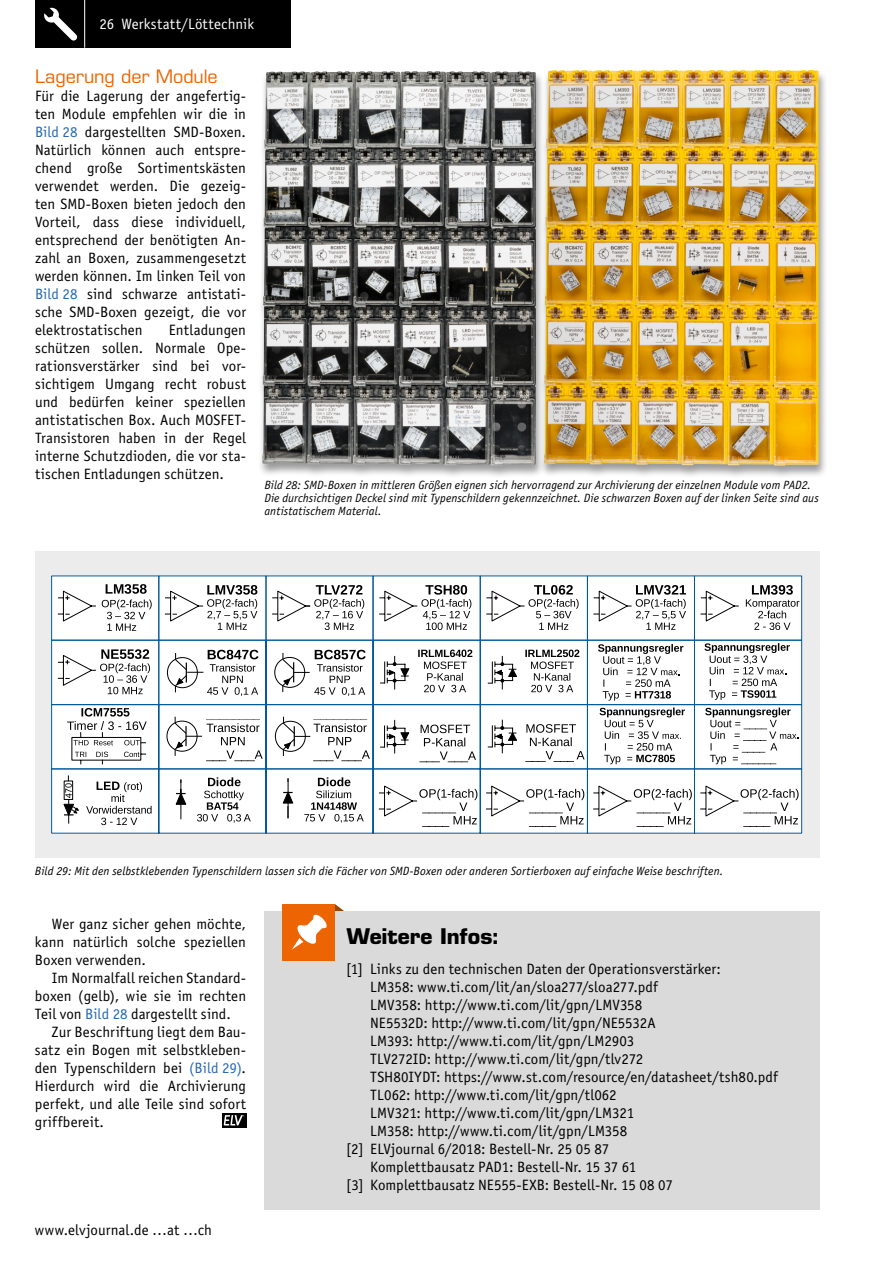
<style>
.page{position:relative;width:895px;height:1264px;background:#fff}
.page>*{position:absolute;margin:0;border:0;box-sizing:border-box;transform-origin:0 0}
.t1{font:700 21px "Eurostile LT Std";color:#000}
.Subhead_5{font:18px "Eurostile LT Std";letter-spacing:-.005em;color:#ec6502}
.Fließtext_Neuer_Absa{font:15px/18px "Officina Sans Book ITC";letter-spacing:.005em;color:#000;text-align:justify}
.Fließtext_Neue_Zeile{font:15px/18px "Officina Sans Book ITC";letter-spacing:.005em;color:#000;text-align:justify}
.t2{font:15px "Officina Sans Book ITC";letter-spacing:.01em;color:#fff}
.Bildunterschrift{font:italic 12px/12.8px "Officina Sans Book ITC";letter-spacing:.005em;color:#000}
.s1{color:#2769b2}
</style>
<div class="page">
<div style="left:35px;top:1px;width:255px;height:47px;background:#000"></div>
<hr style="left:84px;top:1px;width:1px;height:47px;background:#fff">
<svg style="left:44px;top:7px;width:33px;height:34px"></svg>
<div style="left:35px;top:551px;width:784px;height:306px;background:#ececed"></div>
<div style="left:264px;top:911px;width:555px;height:298px;background:#dadada"></div>
<svg style="left:335px;top:904px;width:9px;height:7px"></svg>
<div style="left:282px;top:903px;width:53px;height:57px;background:#ec6502"></div>
<svg style="left:292px;top:914px;width:35px;height:35px"></svg>
<div style="left:258px;top:71px;width:287px;height:408px;background:#000;opacity:.4"></div>
<img style="left:262px;top:71px;width:166px;height:393px">
<div style="left:539px;top:69px;width:289px;height:410px;background:#000;opacity:.4"></div>
<img style="left:544px;top:70px;width:174px;height:394px">
<svg style="left:222px;top:1113px;width:24px;height:14px"></svg>
<svg style="left:224px;top:1115px;width:20px;height:10px"></svg>
<svg style="left:51px;top:768px;width:751px;height:65px;background:#e4e8eb"></svg>
<svg style="left:304px;top:795px;width:60px;height:27px;background:#cfcfcf"></svg>
<svg style="left:378px;top:784px;width:420px;height:42px;background:#e7e8e9"></svg>
<svg style="left:51px;top:575px;width:751px;height:190px;background:#dbe0e4"></svg>
<svg style="left:57px;top:590px;width:682px;height:205px;background:#e1e4e6"></svg>
<p class="t2" style="left:100px;top:14px;width:156px">26 Werkstatt/Löttechnik</p>
<p class="Subhead_5" style="left:35px;top:65px;width:184px">Lagerung der Module</p>
<p class="Fließtext_Neuer_Absa" style="left:35px;top:86px;width:213px">Für die Lagerung der angefertig&shy;ten Module empfehlen wir die in <span class="s1">Bild 28</span> dargestellten SMD-Boxen.<br>Natürlich können auch entspre&shy;chend große Sortimentskästen verwendet werden. Die gezeig&shy;ten SMD-Boxen bieten jedoch den Vorteil, dass diese individuell, entsprechend der benötigten An&shy;zahl an Boxen, zusammengesetzt werden können. Im linken Teil von <span class="s1">Bild 28</span> sind schwarze antistati&shy;sche SMD-Boxen gezeigt, die vor elektrostatischen</p>
<p class="Fließtext_Neuer_Absa" style="left:35px;top:320px;width:213px;text-indent:134px">Entladungen schützen sollen. Normale Ope&shy;rationsverstärker sind bei vor&shy;sichtigem Umgang recht robust und bedürfen keiner speziellen antistatischen Box. Auch MOSFET-Transistoren haben in der Regel interne Schutzdioden, die vor sta&shy;tischen Entladungen schützen.</p>
<p class="Bildunterschrift" style="left:264px;top:478px;width:556px">Bild 28: SMD-Boxen in mittleren Größen eignen sich hervorragend zur Archivierung der einzelnen Module vom PAD2.<br>Die durchsichtigen Deckel sind mit Typenschildern gekennzeichnet. Die schwarzen Boxen auf der linken Seite sind aus antistatischem Material.</p>
<p class="Bildunterschrift" style="left:35px;top:864px;width:690px">Bild 29: Mit den selbstklebenden Typenschildern lassen sich die Fächer von SMD-Boxen oder anderen Sortierboxen auf einfache Weise beschriften.</p>
<p class="Fließtext_Neue_Zeile" style="left:35px;top:914px;width:213px;text-indent:17px">Wer ganz sicher gehen möchte, kann natürlich solche speziellen Boxen verwenden.</p>
<p class="Fließtext_Neue_Zeile" style="left:35px;top:968px;width:213px;text-indent:17px">Im Normalfall reichen Standard&shy;boxen (gelb), wie sie im rechten Teil von <span class="s1">Bild 28</span> dargestellt sind.</p>
<p class="Fließtext_Neue_Zeile" style="left:35px;top:1022px;width:213px;text-indent:17px">Zur Beschriftung liegt dem Bau&shy;satz ein Bogen mit selbstkleben&shy;den Typenschildern bei <span class="s1">(Bild 29)</span>.<br>Hierdurch wird die Archivierung perfekt, und alle Teile sind sofort griffbereit.</p>
<p class="Fließtext_Neuer_Absa" style="left:35px;top:1220px;width:179px">www.elvjournal.de …at …ch</p>
<p class="t1" style="left:347px;top:923px;width:154px">Weitere Infos:</p>
<p class="Fließtext_Neuer_Absa" style="left:346px;top:959px;width:376px">[1] Links zu den technischen Daten der Operationsverstärker:</p>
<p class="Fließtext_Neuer_Absa" style="left:370px;top:977px;width:289px">LM358: www.ti.com/lit/an/sloa277/sloa277.pdf</p>
<p class="Fließtext_Neuer_Absa" style="left:370px;top:995px;width:273px">LMV358: http://www.ti.com/lit/gpn/LMV358</p>
<p class="Fließtext_Neuer_Absa" style="left:370px;top:1013px;width:287px">NE5532D: http://www.ti.com/lit/gpn/NE5532A</p>
<p class="Fließtext_Neuer_Absa" style="left:370px;top:1031px;width:265px">LM393: http://www.ti.com/lit/gpn/LM2903</p>
<p class="Fließtext_Neuer_Absa" style="left:370px;top:1049px;width:275px">TLV272ID: http://www.ti.com/lit/gpn/tlv272</p>
<p class="Fließtext_Neuer_Absa" style="left:370px;top:1067px;width:409px">TSH80IYDT: https://www.st.com/resource/en/datasheet/tsh80.pdf</p>
<p class="Fließtext_Neuer_Absa" style="left:370px;top:1085px;width:248px">TL062: http://www.ti.com/lit/gpn/tl062</p>
<p class="Fließtext_Neuer_Absa" style="left:370px;top:1103px;width:265px">LMV321: http://www.ti.com/lit/gpn/LM321</p>
<p class="Fließtext_Neuer_Absa" style="left:370px;top:1121px;width:258px">LM358: http://www.ti.com/lit/gpn/LM358</p>
<p class="Fließtext_Neuer_Absa" style="left:346px;top:1139px;width:264px">[2] ELVjournal 6/2018: Bestell-Nr. 25 05 87</p>
<p class="Fließtext_Neuer_Absa" style="left:370px;top:1157px;width:267px">Komplettbausatz PAD1: Bestell-Nr. 15 37 61</p>
<p class="Fließtext_Neuer_Absa" style="left:346px;top:1175px;width:328px">[3] Komplettbausatz NE555-EXB: Bestell-Nr. 15 08 07</p>
</div>
